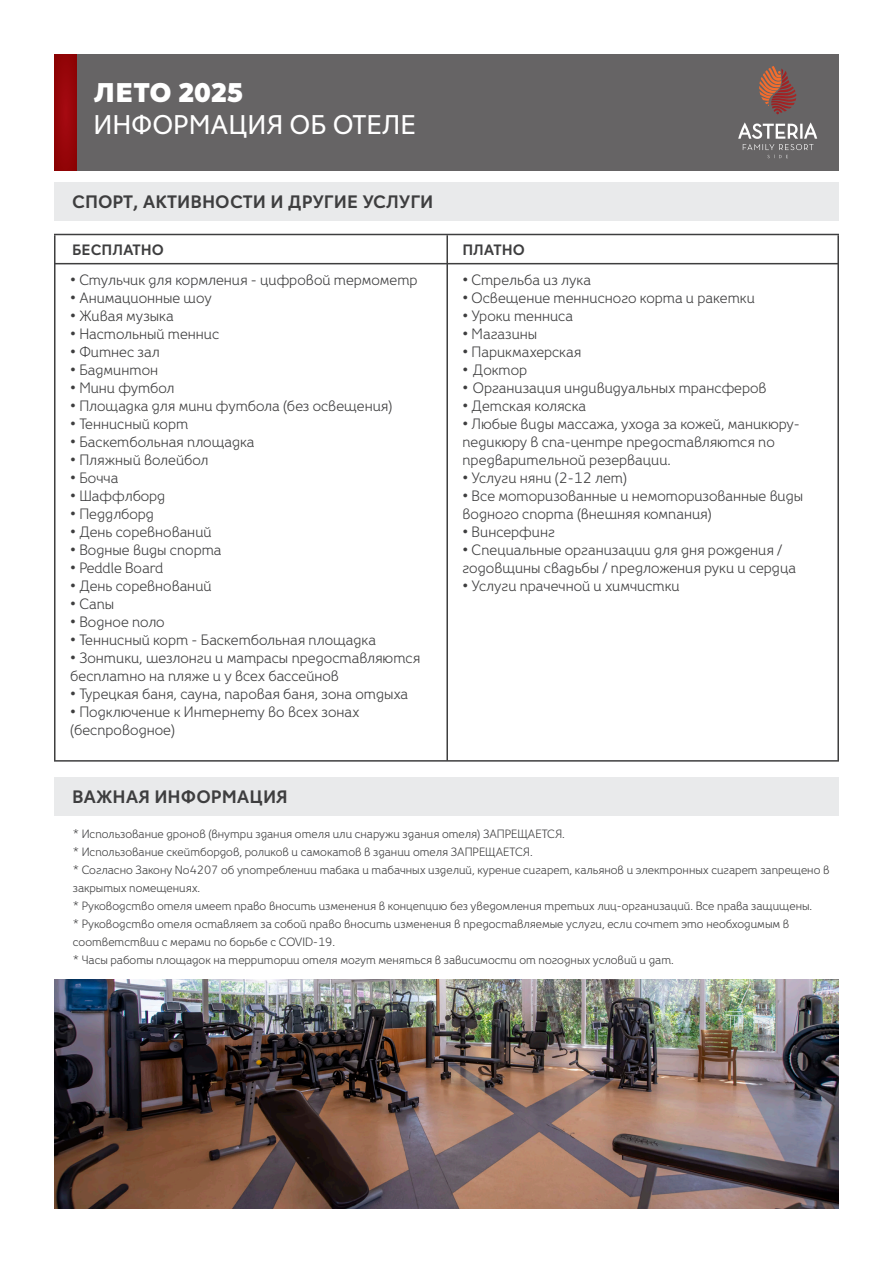
<style>
.page{position:relative;width:893px;height:1263px;background:#fff}
.page>*{position:absolute;margin:0;border:0;box-sizing:border-box;transform-origin:0 0}
.t1{font:27px "Fox Grotesque Pro";color:#fff}
.t2{font:800 27px "Fox Grotesque Pro";color:#fff}
.t3{font:700 18px "Fox Grotesque Pro";color:#3e3e3f}
.t4{font:15px/18px "Fox Grotesque Pro Lt";color:#3e3e3f}
.t5{font:700 15px "Fox Grotesque Pro";color:#3e3e3f}
.t6{font:12px/18px "Fox Grotesque Pro Lt";color:#3e3e3f}
</style>
<div class="page">
<div style="left:77px;top:54px;width:762px;height:116px;background:#666465"></div>
<div style="left:54px;top:54px;width:23px;height:116px;background:#960509"></div>
<div style="left:54px;top:183px;width:785px;height:38px;background:#e9eaeb"></div>
<hr style="left:54px;top:263px;width:785px;height:1px;background:#3e3e3f">
<hr style="left:54px;top:234px;width:785px;height:1px;background:#3e3e3f">
<hr style="left:54px;top:760px;width:785px;height:2px;background:#3e3e3f">
<hr style="left:446px;top:235px;width:2px;height:526px;background:#3e3e3f">
<hr style="left:837px;top:235px;width:2px;height:526px;background:#3e3e3f">
<hr style="left:54px;top:235px;width:2px;height:526px;background:#3e3e3f">
<img style="left:54px;top:979px;width:785px;height:230px">
<svg style="left:759px;top:66px;width:37px;height:42px"></svg>
<svg style="left:738px;top:122px;width:79px;height:36px"></svg>
<div style="left:54px;top:778px;width:785px;height:38px;background:#e9eaeb"></div>
<p class="t2" style="left:94px;top:75px;width:151px">ЛЕТО 2025</p>
<p class="t1" style="left:94px;top:108px;width:324px">ИНФОРМАЦИЯ ОБ ОТЕЛЕ</p>
<p class="t3" style="left:72px;top:191px;width:363px">СПОРТ, АКТИВНОСТИ И ДРУГИЕ УСЛУГИ</p>
<p class="t5" style="left:72px;top:240px;width:93px">БЕСПЛАТНО</p>
<p class="t4" style="left:70px;top:271px;width:349px">• Стульчик для кормления - цифровой термометр</p>
<p class="t4" style="left:70px;top:289px;width:143px">• Анимационные шоу</p>
<p class="t4" style="left:70px;top:307px;width:105px">• Живая музыка</p>
<p class="t4" style="left:70px;top:325px;width:151px">• Настольный теннис</p>
<p class="t4" style="left:70px;top:343px;width:91px">• Фитнес зал</p>
<p class="t4" style="left:70px;top:361px;width:89px">• Бадминтон</p>
<p class="t4" style="left:70px;top:379px;width:106px">• Мини футбол</p>
<p class="t4" style="left:70px;top:397px;width:324px">• Площадка для мини футбола (без освещения)</p>
<p class="t4" style="left:70px;top:415px;width:120px">• Теннисный корт</p>
<p class="t4" style="left:70px;top:433px;width:186px">• Баскетбольная площадка</p>
<p class="t4" style="left:70px;top:451px;width:140px">• Пляжный волейбол</p>
<p class="t4" style="left:70px;top:469px;width:50px">• Бочча</p>
<p class="t4" style="left:70px;top:487px;width:97px">• Шаффлборд</p>
<p class="t4" style="left:70px;top:505px;width:85px">• Педдлборд</p>
<p class="t4" style="left:70px;top:523px;width:143px">• День соревнований</p>
<p class="t4" style="left:70px;top:541px;width:153px">• Водные виды спорта</p>
<p class="t4" style="left:70px;top:559px;width:94px">• Peddle Board</p>
<p class="t4" style="left:70px;top:577px;width:143px">• День соревнований</p>
<p class="t4" style="left:70px;top:595px;width:46px">• Сапы</p>
<p class="t4" style="left:70px;top:613px;width:96px">• Водное поло</p>
<p class="t4" style="left:70px;top:631px;width:307px">• Теннисный корт - Баскетбольная площадка</p>
<p class="t4" style="left:70px;top:649px;width:352px">• Зонтики, шезлонги и матрасы предоставляются бесплатно на пляже и у всех бассейнов</p>
<p class="t4" style="left:70px;top:685px;width:339px">• Турецкая баня, сауна, паровая баня, зона отдыха</p>
<p class="t4" style="left:70px;top:703px;width:291px">• Подключение к Интернету во всех зонах (беспроводное)</p>
<p class="t5" style="left:462px;top:240px;width:64px">ПЛАТНО</p>
<p class="t4" style="left:462px;top:271px;width:130px">• Стрельба из лука</p>
<p class="t4" style="left:462px;top:289px;width:294px">• Освещение теннисного корта и ракетки</p>
<p class="t4" style="left:462px;top:307px;width:112px">• Уроки тенниса</p>
<p class="t4" style="left:462px;top:325px;width:76px">• Магазины</p>
<p class="t4" style="left:462px;top:343px;width:120px">• Парикмахерская</p>
<p class="t4" style="left:462px;top:361px;width:66px">• Доктор</p>
<p class="t4" style="left:462px;top:379px;width:306px">• Организация индивидуальных трансферов</p>
<p class="t4" style="left:462px;top:397px;width:125px">• Детская коляска</p>
<p class="t4" style="left:462px;top:415px;width:339px">• Любые виды массажа, ухода за кожей, маникюру&shy;педикюру в спа-центре предоставляются по предварительной резервации.</p>
<p class="t4" style="left:462px;top:469px;width:166px">• Услуги няни (2-12 лет)</p>
<p class="t4" style="left:462px;top:487px;width:342px">• Все моторизованные и немоторизованные виды водного спорта (внешняя компания)</p>
<p class="t4" style="left:462px;top:523px;width:94px">• Винсерфинг</p>
<p class="t4" style="left:462px;top:541px;width:335px">• Специальные организации для дня рождения / годовщины свадьбы / предложения руки и сердца</p>
<p class="t4" style="left:462px;top:577px;width:219px">• Услуги прачечной и химчистки</p>
<p class="t3" style="left:72px;top:785px;width:217px">ВАЖНАЯ ИНФОРМАЦИЯ</p>
<p class="t6" style="left:73px;top:825px;width:493px">* Использование дронов (внутри здания отеля или снаружи здания отеля) ЗАПРЕЩАЕТСЯ.</p>
<p class="t6" style="left:73px;top:843px;width:461px">* Использование скейтбордов, роликов и самокатов в здании отеля ЗАПРЕЩАЕТСЯ.</p>
<p class="t6" style="left:73px;top:861px;width:758px">* Согласно Закону No4207 об употреблении табака и табачных изделий, курение сигарет, кальянов и электронных сигарет запрещено в закрытых помещениях.</p>
<p class="t6" style="left:73px;top:897px;width:741px">* Руководство отеля имеет право вносить изменения в концепцию без уведомления третьих лиц-организаций. Все права защищены.</p>
<p class="t6" style="left:73px;top:915px;width:718px">* Руководство отеля оставляет за собой право вносить изменения в предоставляемые услуги, если сочтет это необходимым в соответствии с мерами по борьбе с COVID-19.</p>
<p class="t6" style="left:73px;top:951px;width:602px">* Часы работы площадок на территории отеля могут меняться в зависимости от погодных условий и дат.</p>
</div>
